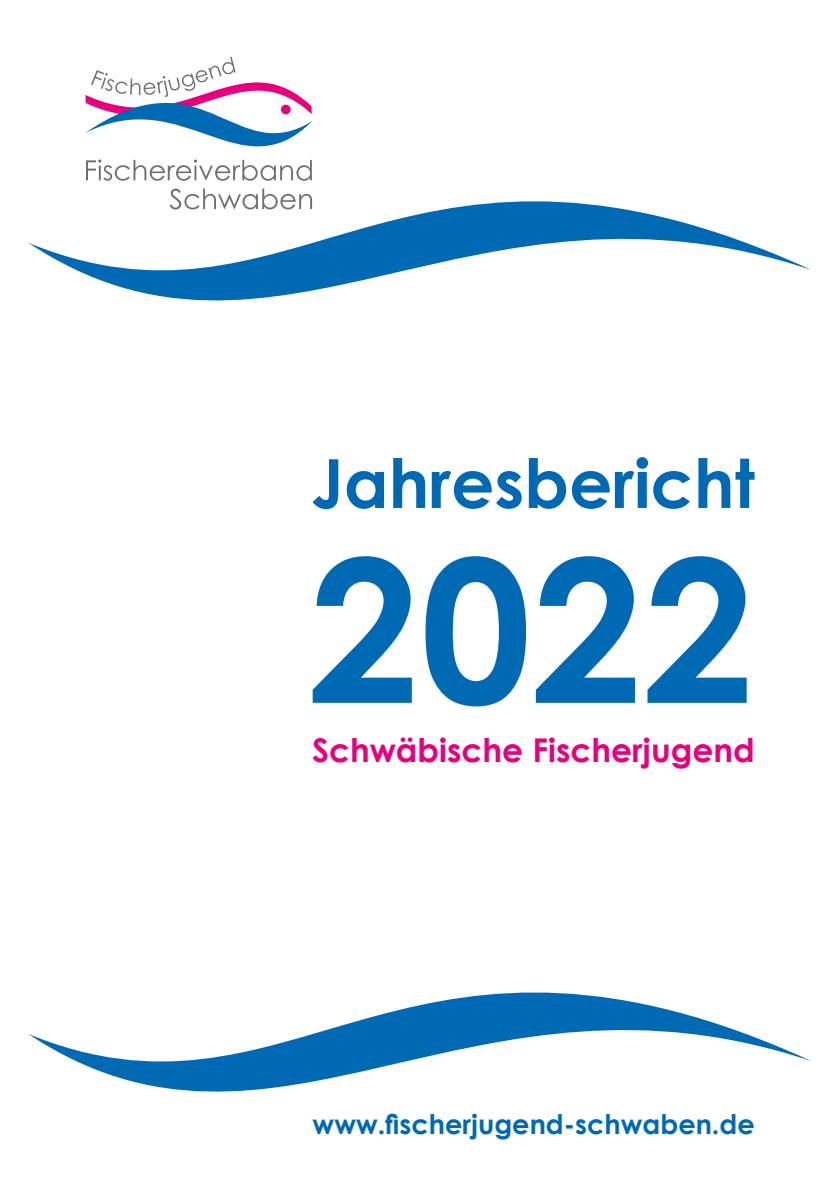
<style>
.page{position:relative;width:840px;height:1191px;background:#fff}
.page>*{position:absolute;margin:0;border:0;box-sizing:border-box;transform-origin:0 0}
.t1{font:700 199px "Century Gothic";color:#0069b4}
.t2{font:700 67.8px "Century Gothic";color:#0069b4}
.t3{font:700 32.8px "Century Gothic";color:#e6007d}
.t4{font:700 27px "Century Gothic";color:#0069b4}
</style>
<div class="page">
<svg style="left:85px;top:57px;width:227px;height:144px"></svg>
<svg style="left:29px;top:201px;width:782px;height:99px"></svg>
<svg style="left:28px;top:992px;width:783px;height:99px"></svg>
<h2 class="t2" style="left:311px;top:440px;width:445px">Jahresbericht</h2>
<h1 class="t1" style="left:308px;top:505px;width:447px">2022</h1>
<p class="t3" style="left:312px;top:729px;width:444px">Schwäbische Fischerjugend</p>
<p class="t4" style="left:312px;top:1107px;width:443px">www.fischerjugend-schwaben.de</p>
</div>
